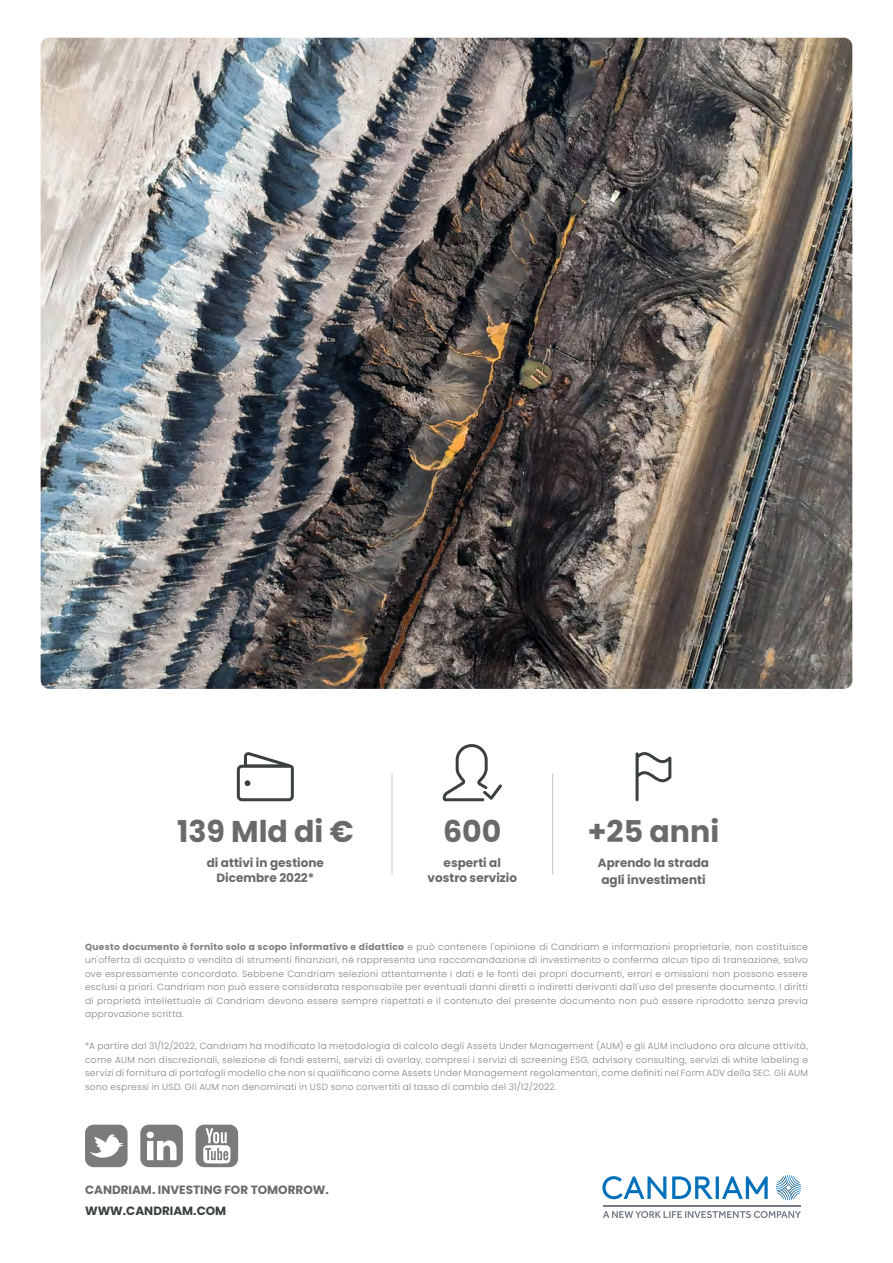
<style>
.page{position:relative;width:893px;height:1263px;background:#fff}
.page>*{position:absolute;margin:0;border:0;box-sizing:border-box;transform-origin:0 0}
.t1{font:700 30px "Poppins";color:#6a6a6a}
.t2{font:700 12px/15px "Poppins";color:#6a6a6a;text-align:center}
.t3{font:700 12px "Poppins";color:#39403f}
.t4{font:300 9px/13.5px "Poppins";letter-spacing:.035em;color:#818080;text-align:justify}
.s1{font-weight:700}
</style>
<div class="page">
<img style="left:41px;top:38px;width:811px;height:651px">
<div style="left:140px;top:1125px;width:43px;height:42px;background:#7c7b7b;border-radius:9px"></div>
<svg style="left:147px;top:1131px;width:30px;height:29px"></svg>
<div style="left:196px;top:1125px;width:42px;height:42px;background:#7c7b7b;border-radius:9px"></div>
<svg style="left:203px;top:1128px;width:27px;height:35px"></svg>
<div style="left:85px;top:1125px;width:43px;height:42px;background:#7c7b7b;border-radius:9px"></div>
<svg style="left:89px;top:1134px;width:34px;height:24px"></svg>
<svg style="left:776px;top:1175px;width:25px;height:25px"></svg>
<svg style="left:603px;top:1211px;width:198px;height:7px"></svg>
<hr style="left:603px;top:1205px;width:198px;height:1px;background:#747c87">
<svg style="left:602px;top:1176px;width:166px;height:23px"></svg>
<hr style="left:392px;top:774px;width:1px;height:100px;background:#c6c6c6">
<hr style="left:552px;top:774px;width:1px;height:100px;background:#c6c6c6">
<svg style="left:443px;top:744px;width:59px;height:57px"></svg>
<svg style="left:237px;top:752px;width:57px;height:49px"></svg>
<svg style="left:636px;top:752px;width:35px;height:49px"></svg>
<h1 class="t1" style="left:177px;top:814px;width:178px">139 Mld di €</h1>
<h2 class="t2" style="left:207px;top:856px;width:119px">di attivi in gestione<br>Dicembre 2022*</h2>
<h1 class="t1" style="left:443px;top:814px;width:60px">600</h1>
<h2 class="t2" style="left:428px;top:856px;width:91px">esperti al vostro servizio</h2>
<h1 class="t1" style="left:588px;top:814px;width:133px">+25 anni</h1>
<h2 class="t2" style="left:598px;top:855px;width:113px;line-height:16.5px;text-align:left">Aprendo la strada agli investimenti</h2>
<p class="t4" style="left:85px;top:940px;width:724px"><span class="s1">Questo documento è fornito solo a scopo informativo e didattico</span> e può contenere l'opinione di Candriam e informazioni proprietarie, non costituisce un'offerta di acquisto o vendita di strumenti finanziari, né rappresenta una raccomandazione di investimento o conferma alcun tipo di transazione, salvo ove espressamente concordato. Sebbene Candriam selezioni attentamente i dati e le fonti dei propri documenti, errori e omissioni non possono essere esclusi a priori. Candriam non può essere considerata responsabile per eventuali danni diretti o indiretti derivanti dall'uso del presente documento. I diritti di proprietà intellettuale di Candriam devono essere sempre rispettati e il contenuto del presente documento non può essere riprodotto senza previa approvazione scritta.</p>
<p class="t4" style="left:85px;top:1039px;width:724px">*A partire dal 31/12/2022, Candriam ha modificato la metodologia di calcolo degli Assets Under Management (AUM) e gli AUM includono ora alcune attività, come AUM non discrezionali, selezione di fondi esterni, servizi di overlay, compresi i servizi di screening ESG, advisory consulting, servizi di white labeling e servizi di fornitura di portafogli modello che non si qualificano come Assets Under Management regolamentari, come definiti nel Form ADV della SEC. Gli AUM sono espressi in USD. Gli AUM non denominati in USD sono convertiti al tasso di cambio del 31/12/2022.</p>
<h2 class="t2" style="left:85px;top:1182px;width:245px">CANDRIAM. INVESTING FOR TOMORROW.</h2>
<h2 class="t3" style="left:85px;top:1204px;width:143px">WWW.CANDRIAM.COM</h2>
</div>
